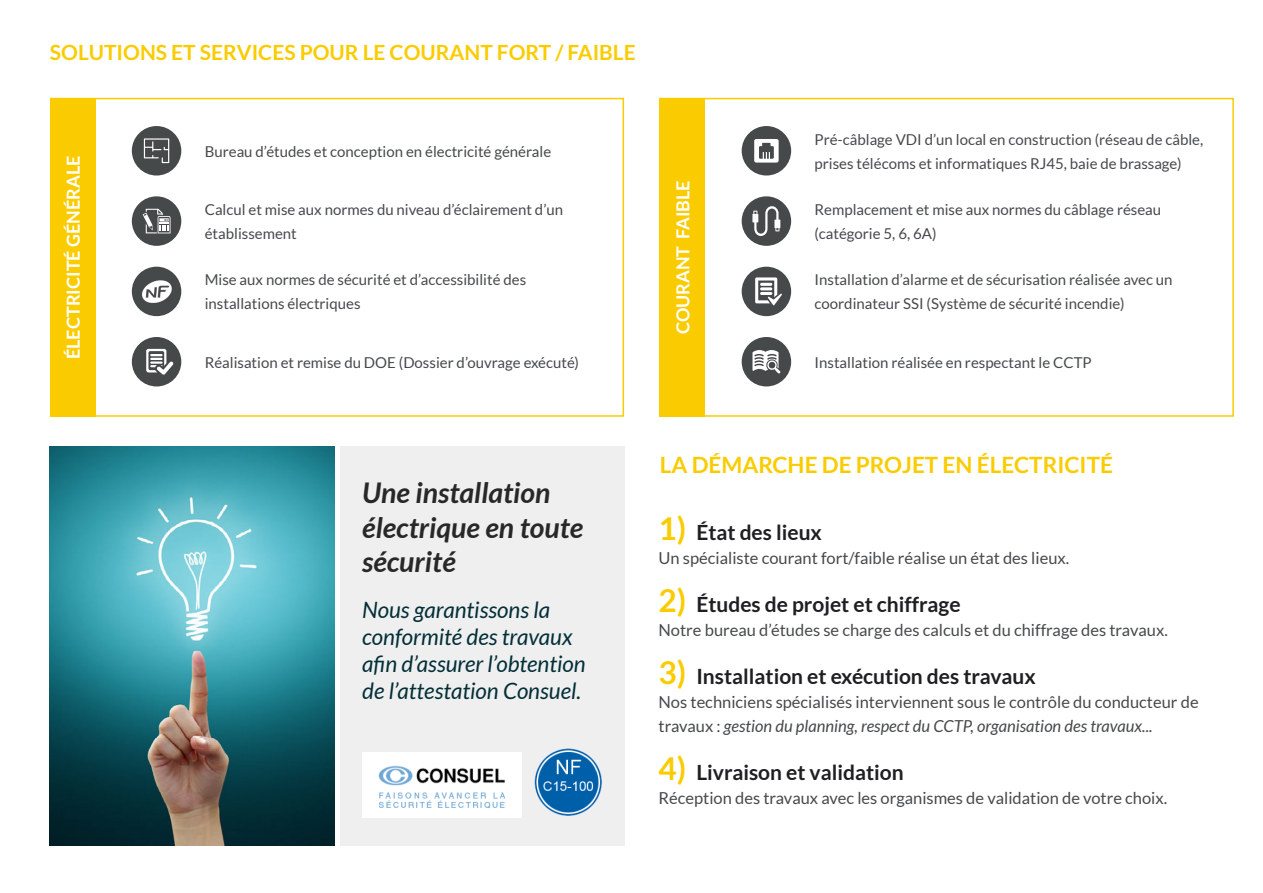
<style>
.page{position:relative;width:1263px;height:893px;background:#fff}
.page>*{position:absolute;margin:0;border:0;box-sizing:border-box;transform-origin:0 0}
.t1{font:italic 700 28.5px/34.2px "Lato";color:#282828}
.t2{font:italic 22.5px/27px "Lato";color:#032f38}
.t3{font:700 22.5px "Lato";color:#facc00}
.t4{font:700 21px "Lato";color:#1f1e21}
.t5{font:700 21px "Lato";color:#facc00}
.t6{font:700 18px "Lato";color:#fff}
.t7{font:16.5px/24px "Lato";color:#46494a}
.t8{font:15px/24px "Lato";color:#46494a}
.s1{font-size:31.5px;color:#facc00}
.s2{font-style:italic}
</style>
<div class="page">
<div style="left:340px;top:446px;width:284px;height:400px;background:#efefef"></div>
<img style="left:50px;top:446px;width:285px;height:399px">
<div style="left:50px;top:98px;width:574px;height:319px;border:2px solid #facc00"></div>
<div style="left:132px;top:196px;width:49px;height:50px;background:#46494a;border-radius:50%"></div>
<div style="left:132px;top:267px;width:49px;height:49px;background:#46494a;border-radius:50%"></div>
<div style="left:132px;top:126px;width:49px;height:50px;background:#46494a;border-radius:50%"></div>
<div style="left:132px;top:337px;width:49px;height:49px;background:#46494a;border-radius:50%"></div>
<div style="left:50px;top:98px;width:45px;height:319px;background:#facc00"></div>
<div style="left:660px;top:98px;width:574px;height:319px;border:2px solid #facc00"></div>
<div style="left:742px;top:196px;width:49px;height:50px;background:#46494a;border-radius:50%"></div>
<div style="left:742px;top:267px;width:49px;height:49px;background:#46494a;border-radius:50%"></div>
<div style="left:742px;top:126px;width:49px;height:50px;background:#46494a;border-radius:50%"></div>
<div style="left:742px;top:337px;width:49px;height:49px;background:#46494a;border-radius:50%"></div>
<div style="left:660px;top:98px;width:45px;height:319px;background:#facc00"></div>
<img style="left:141px;top:280px;width:31px;height:23px">
<img style="left:362px;top:752px;width:160px;height:65px">
<img style="left:534px;top:748px;width:68px;height:68px">
<svg style="left:146px;top:349px;width:28px;height:26px"></svg>
<svg style="left:143px;top:209px;width:28px;height:24px"></svg>
<svg style="left:144px;top:138px;width:25px;height:25px"></svg>
<svg style="left:755px;top:277px;width:27px;height:28px"></svg>
<svg style="left:752px;top:206px;width:28px;height:30px"></svg>
<svg style="left:754px;top:139px;width:25px;height:24px"></svg>
<svg style="left:752px;top:350px;width:28px;height:24px"></svg>
<h3 class="t5" style="left:50px;top:40px;width:587px">SOLUTIONS ET SERVICES POUR LE COURANT FORT / FAIBLE</h3>
<p class="t6" style="left:63px;top:359px;width:205px;rotate:-90deg">ÉLECTRICITÉ GÉNÉRALE</p>
<p class="t8" style="left:205px;top:139px;width:348px">Bureau d’études et conception en électricité générale</p>
<p class="t8" style="left:205px;top:198px;width:360px">Calcul et mise aux normes du niveau d’éclairement d’un établissement</p>
<p class="t8" style="left:205px;top:268px;width:323px">Mise aux normes de sécurité et d’accessibilité des installations électriques</p>
<p class="t8" style="left:205px;top:351px;width:376px">Réalisation et remise du DOE (Dossier d’ouvrage exécuté)</p>
<p class="t6" style="left:673px;top:334px;width:155px;rotate:-90deg">COURANT FAIBLE</p>
<p class="t8" style="left:814px;top:127px;width:390px">Pré-câblage VDI d’un local en construction (réseau de câble, prises télécoms et informatiques RJ45, baie de brassage)</p>
<p class="t8" style="left:814px;top:198px;width:348px">Remplacement et mise aux normes du câblage réseau (catégorie 5, 6, 6A)</p>
<p class="t8" style="left:814px;top:268px;width:360px">Installation d’alarme et de sécurisation réalisée avec un coordinateur SSI (Système de sécurité incendie)</p>
<p class="t8" style="left:814px;top:351px;width:279px">Installation réalisée en respectant le CCTP</p>
<h1 class="t1" style="left:362px;top:477px;width:223px">Une installation électrique en toute sécurité</h1>
<h2 class="t2" style="left:362px;top:597px;width:225px">Nous garantissons la conformité des travaux afin d’assurer l’obtention de l’attestation Consuel.</h2>
<h2 class="t3" style="left:660px;top:452px;width:455px">LA DÉMARCHE DE PROJET EN ÉLECTRICITÉ</h2>
<h3 class="t4" style="left:658px;top:520px;width:165px"><span class="s1">1)</span> État des lieux</h3>
<p class="t7" style="left:658px;top:546px;width:412px">Un spécialiste courant fort/faible réalise un état des lieux.</p>
<h3 class="t4" style="left:658px;top:592px;width:304px"><span class="s1">2)</span> Études de projet et chiffrage</h3>
<p class="t7" style="left:658px;top:618px;width:511px">Notre bureau d’études se charge des calculs et du chiffrage des travaux.</p>
<h3 class="t4" style="left:658px;top:664px;width:379px"><span class="s1">3)</span> Installation et exécution des travaux</h3>
<p class="t7" style="left:658px;top:690px;width:542px">Nos techniciens spécialisés interviennent sous le contrôle du conducteur de travaux : <span class="s2">gestion du planning, respect du CCTP, organisation des travaux...</span></p>
<h3 class="t4" style="left:658px;top:760px;width:247px"><span class="s1">4)</span> Livraison et validation</h3>
<p class="t7" style="left:658px;top:786px;width:510px">Réception des travaux avec les organismes de validation de votre choix.</p>
</div>
